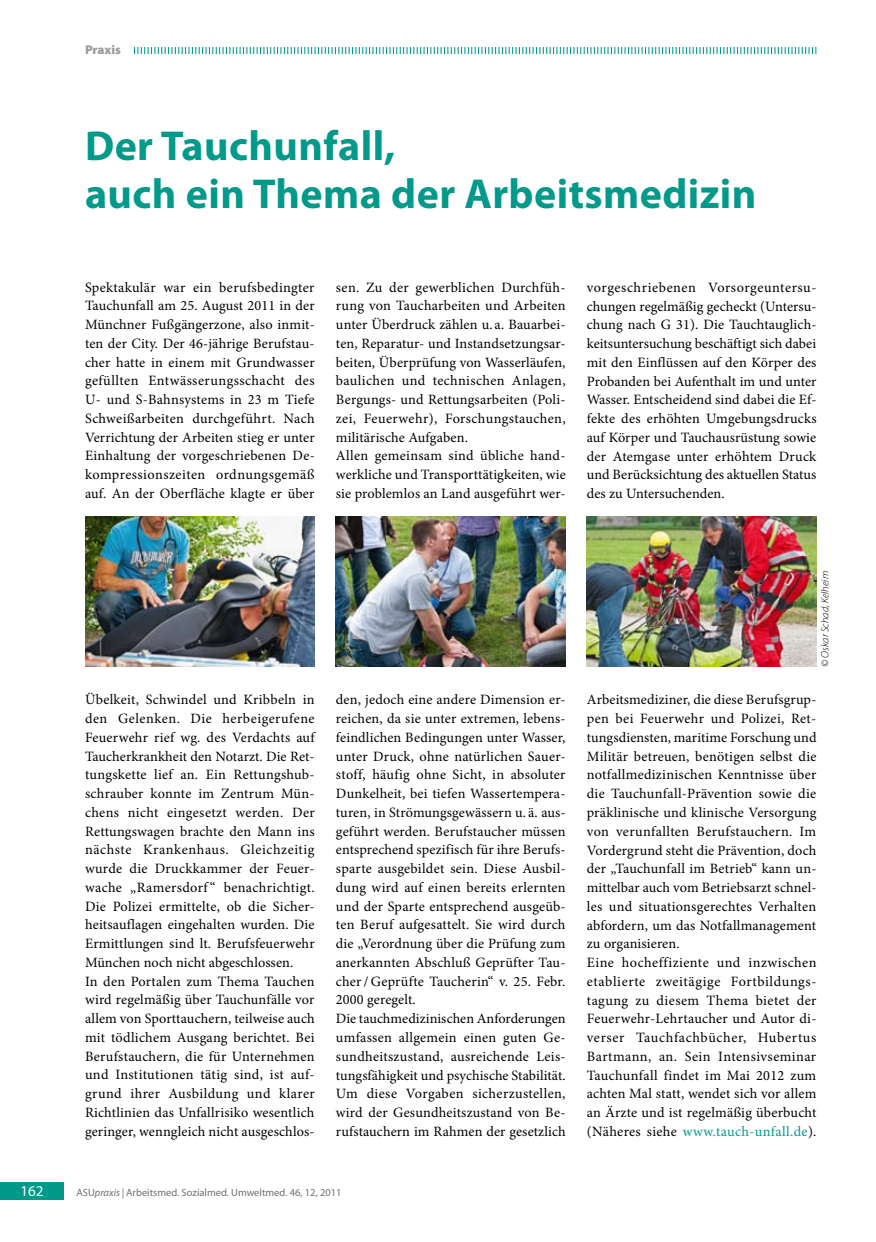
<style>
.page{position:relative;width:876px;height:1242px;background:#fff}
.page>*{position:absolute;margin:0;border:0;box-sizing:border-box;transform-origin:0 0}
.t1{font:700 42px/48px "Myriad Pro";letter-spacing:.01em;color:#00998a}
.t2{font:15px "Myriad Pro";color:#fff}
.t3{font:14.25px/18.8px "Minion Pro";letter-spacing:.015em;color:#000}
.t4{font:900 12.75px "Myriad Pro";color:#9c9c9c}
.t5{font:10.5px "Myriad Pro";color:#6f6f6e}
.t6{font:italic 300 10.5px "Myriad Pro";letter-spacing:.005em;color:#000}
.s1{font-style:italic}
.s2{color:#00998a}
</style>
<div class="page">
<div style="left:0;top:1182px;width:64px;height:17px;background:#00998a"></div>
<img style="left:587px;top:516px;width:229px;height:150px">
<img style="left:85px;top:516px;width:230px;height:150px">
<img style="left:336px;top:516px;width:230px;height:150px">
<svg style="left:134px;top:47px;width:682px;height:7px"></svg>
<p class="t4" style="left:85px;top:41px;width:37px">Praxis</p>
<h1 class="t1" style="left:85px;top:121px;width:673px">Der Tauchunfall,<br>auch ein Thema der Arbeitsmedizin</h1>
<p class="t3" style="left:85px;top:278px;width:231px;text-align:justify">Spektakulär war ein berufsbedingter Tauchunfall am 25. August 2011 in der Münchner Fußgängerzone, also inmit&shy;ten der City. Der 46-jährige Berufstau&shy;cher hatte in einem mit Grundwasser gefüllten Entwässerungsschacht des U- und S-Bahnsystems in 23 m Tiefe Schweißarbeiten durchgeführt. Nach Verrichtung der Arbeiten stieg er unter Einhaltung der vorgeschriebenen De&shy;kompressionszeiten ordnungsgemäß auf. An der Oberfläche klagte er über</p>
<p class="t3" style="left:336px;top:278px;width:231px">sen. Zu der gewerblichen Durchfüh&shy;rung von Taucharbeiten und Arbeiten unter Überdruck zählen u. a. Bauarbei&shy;ten, Reparatur- und Instandsetzungsar&shy;beiten, Überprüfung von Wasserläufen, baulichen und technischen Anlagen, Bergungs- und Rettungsarbeiten (Poli&shy;zei, Feuerwehr), Forschungstauchen, militärische Aufgaben.<br>Allen gemeinsam sind übliche hand&shy;werkliche und Transporttätigkeiten, wie sie problemlos an Land ausgeführt wer-</p>
<p class="t3" style="left:587px;top:278px;width:231px;text-align:justify">vorgeschriebenen Vorsorgeuntersu&shy;chungen regelmäßig gecheckt (Untersu&shy;chung nach G 31). Die Tauchtauglich&shy;keitsuntersuchung beschäftigt sich dabei mit den Einflüssen auf den Körper des Probanden bei Aufenthalt im und unter Wasser. Entscheidend sind dabei die Ef&shy;fekte des erhöhten Umgebungsdrucks auf Körper und Tauchausrüstung sowie der Atemgase unter erhöhtem Druck und Berücksichtung des aktuellen Status des zu Untersuchenden.</p>
<p class="t3" style="left:85px;top:690px;width:231px">Übelkeit, Schwindel und Kribbeln in den Gelenken. Die herbeigerufene Feuerwehr rief wg. des Verdachts auf Taucherkrankheit den Notarzt. Die Ret&shy;tungskette lief an. Ein Rettungshub&shy;schrauber konnte im Zentrum Mün&shy;chens nicht eingesetzt werden. Der Rettungswagen brachte den Mann ins nächste Krankenhaus. Gleichzeitig wurde die Druckkammer der Feuer&shy;wache „Ramersdorf “ benachrichtigt.<br>Die Polizei ermittelte, ob die Sicher&shy;heitsauflagen eingehalten wurden. Die Ermittlungen sind lt. Berufsfeuerwehr München noch nicht abgeschlossen.<br>In den Portalen zum Thema Tauchen wird regelmäßig über Tauchunfälle vor allem von Sporttauchern, teilweise auch mit tödlichem Ausgang berichtet. Bei Berufstauchern, die für Unternehmen und Institutionen tätig sind, ist auf&shy;grund ihrer Ausbildung und klarer Richtlinien das Unfallrisiko wesentlich geringer, wenngleich nicht ausgeschlos-</p>
<p class="t3" style="left:336px;top:690px;width:231px">den, jedoch eine andere Dimension er&shy;reichen, da sie unter extremen, lebens&shy;feindlichen Bedingungen unter Wasser, unter Druck, ohne natürlichen Sauer&shy;stoff, häufig ohne Sicht, in absoluter Dunkelheit, bei tiefen Wassertempera&shy;turen, in Strömungsgewässern u. ä. aus&shy;geführt werden. Berufstaucher müssen entsprechend spezifisch für ihre Berufs&shy;sparte ausgebildet sein. Diese Ausbil&shy;dung wird auf einen bereits erlernten und der Sparte entsprechend ausgeüb&shy;ten Beruf aufgesattelt. Sie wird durch die „Verordnung über die Prüfung zum anerkannten Abschluß Geprüfter Tau&shy;cher/ Geprüfte Taucherin“ v. 25. Febr.<br>2000 geregelt.<br>Die tauchmedizinischen Anforderungen umfassen allgemein einen guten Ge&shy;sundheitszustand, ausreichende Leis&shy;tungsfähigkeit und psychische Stabilität.<br>Um diese Vorgaben sicherzustellen, wird der Gesundheitszustand von Be&shy;rufstauchern im Rahmen der gesetzlich</p>
<p class="t2" style="left:20px;top:1181px;width:25px">162</p>
<p class="t5" style="left:77px;top:1186px;width:267px">ASU<span class="s1">praxis |</span> Arbeitsmed. Sozialmed. Umweltmed. 46, 12, 2011</p>
<p class="t6" style="left:819px;top:666px;width:97px;rotate:-90deg">© Oskar Schad, Kelheim</p>
<p class="t3" style="left:587px;top:690px;width:231px">Arbeitsmediziner, die diese Berufsgrup&shy;pen bei Feuerwehr und Polizei, Ret&shy;tungsdiensten, maritime Forschung und Militär betreuen, benötigen selbst die notfallmedizinischen Kenntnisse über die Tauchunfall-Prävention sowie die präklinische und klinische Versorgung von verunfallten Berufstauchern. Im Vordergrund steht die Prävention, doch der „Tauchunfall im Betrieb“ kann un&shy;mittelbar auch vom Betriebsarzt schnel&shy;les und situationsgerechtes Verhalten abfordern, um das Notfallmanagement zu organisieren.<br>Eine hocheffiziente und inzwischen etablierte zweitägige Fortbildungs&shy;tagung zu diesem Thema bietet der Feuerwehr-Lehrtaucher und Autor di&shy;verser Tauchfachbücher, Hubertus Bartmann, an. Sein Intensivseminar Tauchunfall findet im Mai 2012 zum achten Mal statt, wendet sich vor allem an Ärzte und ist regelmäßig überbucht (Näheres siehe <span class="s2">www.tauch-unfall.de</span>).</p>
</div>
